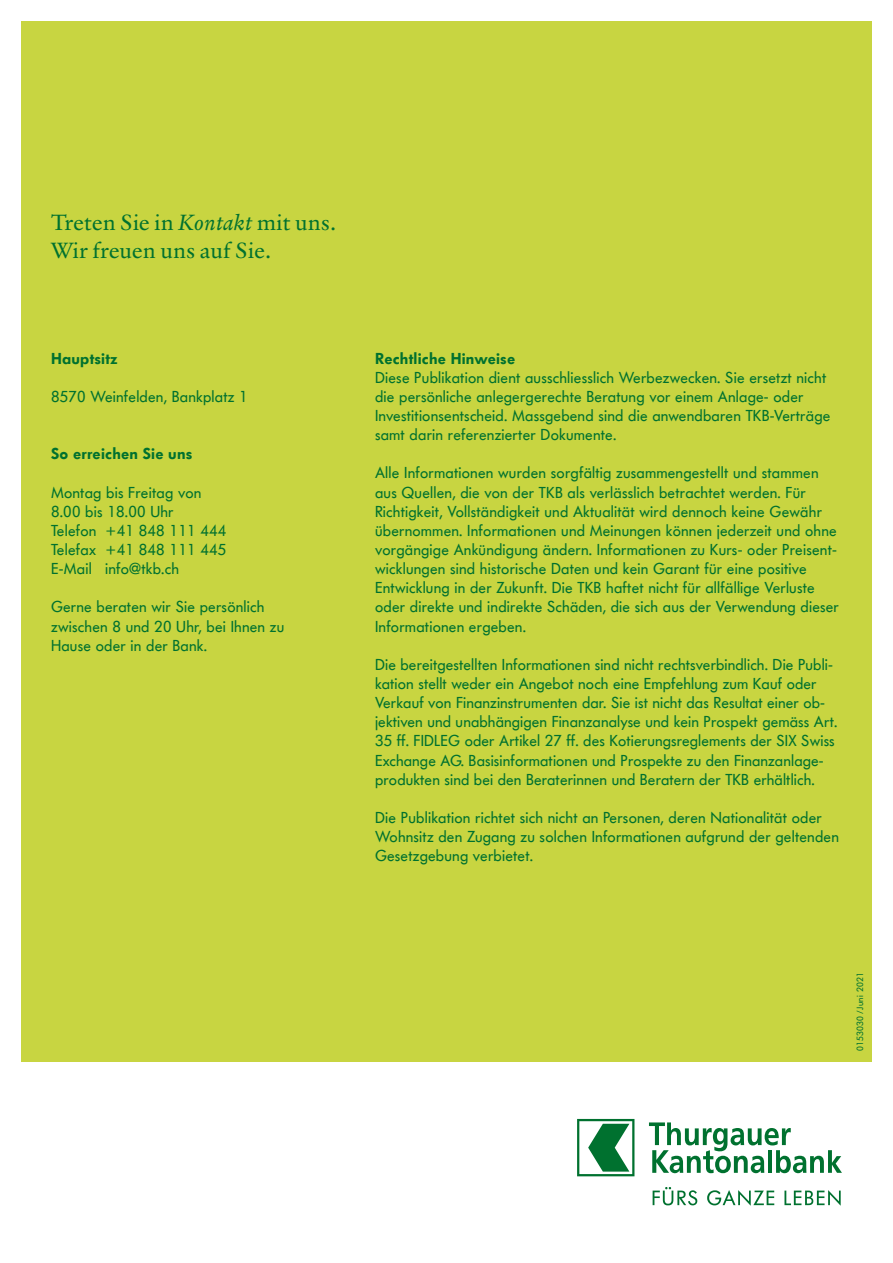
<style>
.page{position:relative;width:893px;height:1263px;background:#fff}
.page>*{position:absolute;margin:0;border:0;box-sizing:border-box;transform-origin:0 0}
.t1{font:22.5px/28.7px "Verdigris MVB Pro Text";letter-spacing:.01em;color:#00712f}
.t2{font:15.75px/19.2px "Futura BQ";letter-spacing:.015em;color:#00712f}
.t3{font:600 15.75px "Futura BQ";letter-spacing:.015em;color:#00712f}
.t4{font:9px "Futura BQ";letter-spacing:.03em;color:#00712f}
.s1{font-style:italic}
</style>
<div class="page">
<div style="left:21px;top:21px;width:851px;height:1041px;background:#c8d541"></div>
<svg style="left:653px;top:1187px;width:44px;height:18px"></svg>
<svg style="left:707px;top:1190px;width:67px;height:15px"></svg>
<svg style="left:784px;top:1190px;width:57px;height:15px"></svg>
<svg style="left:577px;top:1119px;width:57px;height:57px"></svg>
<svg style="left:649px;top:1122px;width:193px;height:51px"></svg>
<h1 class="t1" style="left:51px;top:207px;width:287px">Treten Sie in <span class="s1">Kontakt</span> mit uns.<br>Wir freuen uns auf Sie.</h1>
<p class="t3" style="left:51px;top:348px;width:68px">Hauptsitz</p>
<p class="t2" style="left:51px;top:387px;width:198px">8570 Weinfelden, Bankplatz 1</p>
<p class="t3" style="left:51px;top:443px;width:143px">So erreichen Sie uns</p>
<p class="t2" style="left:51px;top:482px;width:177px">Montag bis Freitag von<br>8.00 bis 18.00 Uhr<br>Telefon +41 848 111 444<br>Telefax +41 848 111 445<br>E-Mail info@tkb.ch</p>
<p class="t2" style="left:51px;top:597px;width:235px">Gerne beraten wir Sie persönlich zwischen 8 und 20 Uhr, bei Ihnen zu<br>Hause oder in der Bank.</p>
<p class="t3" style="left:375px;top:348px;width:142px">Rechtliche Hinweise</p>
<p class="t2" style="left:375px;top:368px;width:457px">Diese Publikation dient ausschliesslich Werbezwecken. Sie ersetzt nicht die persönliche anlegergerechte Beratung vor einem Anlage- oder Investitionsentscheid. Massgebend sind die anwendbaren TKB-Verträge samt darin referenzierter Dokumente.</p>
<p class="t2" style="left:375px;top:463px;width:465px">Alle Informationen wurden sorgfältig zusammengestellt und stammen aus Quellen, die von der TKB als verlässlich betrachtet werden. Für Richtigkeit, Vollständigkeit und Aktualität wird dennoch keine Gewähr übernommen. Informationen und Meinungen können jederzeit und ohne vorgängige Ankündigung ändern. Informationen zu Kurs- oder Preisent&shy;wicklungen sind historische Daten und kein Garant für eine positive Entwicklung in der Zukunft. Die TKB haftet nicht für allfällige Verluste oder direkte und indirekte Schäden, die sich aus der Verwendung dieser Informationen ergeben.</p>
<p class="t2" style="left:375px;top:655px;width:464px">Die bereitgestellten Informationen sind nicht rechtsverbindlich. Die Publi&shy;kation stellt weder ein Angebot noch eine Empfehlung zum Kauf oder Verkauf von Finanzinstrumenten dar. Sie ist nicht das Resultat einer ob&shy;jektiven und unabhängigen Finanzanalyse und kein Prospekt gemäss Art.<br>35 ff. FIDLEG oder Artikel 27 ff. des Kotierungsreglements der SIX Swiss Exchange AG. Basisinformationen und Prospekte zu den Finanzanlage&shy;produkten sind bei den Beraterinnen und Beratern der TKB erhältlich.</p>
<p class="t2" style="left:375px;top:808px;width:465px">Die Publikation richtet sich nicht an Personen, deren Nationalität oder<br>Wohnsitz den Zugang zu solchen Informationen aufgrund der geltenden<br>Gesetzgebung verbietet.</p>
<p class="t4" style="left:854px;top:1051px;width:81px;rotate:-90deg">0153030 /Juni 2021</p>
</div>
